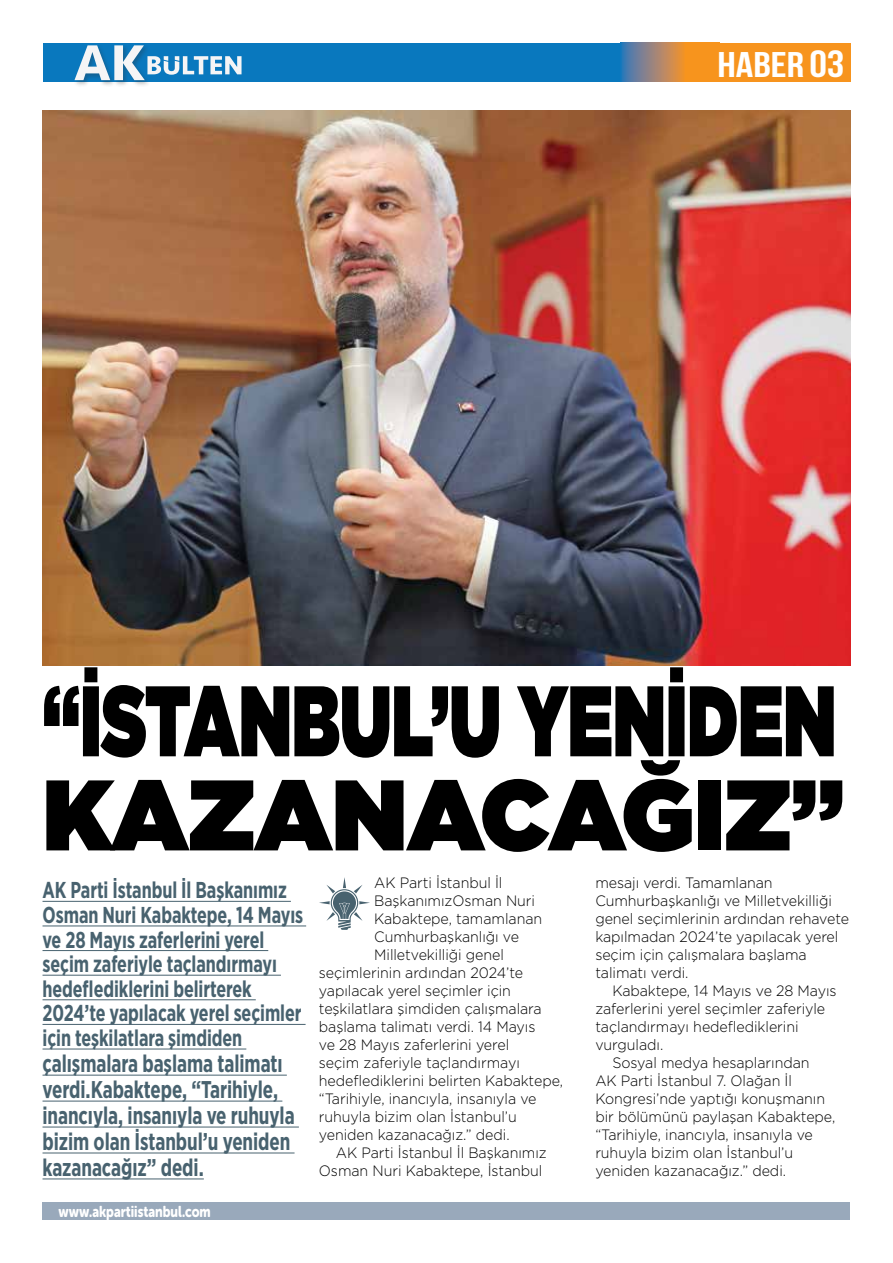
<style>
.page{position:relative;width:893px;height:1263px;background:#fff}
.page>*{position:absolute;margin:0;border:0;box-sizing:border-box;transform-origin:0 0}
.t1{font:900 100.05px/94.1px "Gotham";letter-spacing:-.005em;color:#000;scale:.68 1}
.t2{font:700 35.7px "Bebas Neue";color:#fff;scale:1.21 1}
.t3{font:700 24.15px/26px "Gotham Narrow";letter-spacing:-.005em;color:#48626f;scale:.8 1}
.t4{font:700 22.95px/24.6px "Gotham Narrow";letter-spacing:-.005em;color:#48626f;scale:.8 1}
.t5{font:15.6px "Museo Sans Rounded 900";color:#fff;scale:.8 1}
.t6{font:300 15px/18px "Gotham";letter-spacing:-.005em;color:#000;scale:.95 1}
.s1{font-size:37.95px}
</style>
<div class="page">
<img style="left:43px;top:111px;width:807px;height:554px">
<div style="left:43px;top:1203px;width:807px;height:17px;background:#99a9bb"></div>
<div style="left:43px;top:43px;width:806px;height:39px;background:#0978be"></div>
<div style="left:686px;top:43px;width:164px;height:39px;background:#f7941e"></div>
<svg style="left:621px;top:43px;width:65px;height:39px;background:#998477"></svg>
<img style="left:74px;top:80px;width:74px;height:5px">
<svg style="left:74px;top:45px;width:168px;height:35px"></svg>
<svg style="left:319px;top:877px;width:51px;height:53px"></svg>
<hr style="left:43px;top:901px;width:248px;height:1px;background:#48626f">
<hr style="left:43px;top:925px;width:263px;height:1px;background:#48626f">
<hr style="left:43px;top:950px;width:225px;height:1px;background:#48626f">
<hr style="left:43px;top:975px;width:238px;height:1px;background:#48626f">
<hr style="left:43px;top:999px;width:213px;height:1px;background:#48626f">
<hr style="left:43px;top:1024px;width:263px;height:1px;background:#48626f">
<hr style="left:43px;top:1049px;width:203px;height:1px;background:#48626f">
<hr style="left:43px;top:1075px;width:244px;height:1px;background:#48626f">
<hr style="left:43px;top:1101px;width:239px;height:1px;background:#48626f">
<hr style="left:43px;top:1127px;width:256px;height:1px;background:#48626f">
<hr style="left:43px;top:1152px;width:252px;height:1px;background:#48626f">
<hr style="left:43px;top:1178px;width:161px;height:1px;background:#48626f">
<h2 class="t2" style="left:718px;top:45px;width:106px">HABER <span class="s1">03</span></h2>
<h1 class="t1" style="left:43px;top:672px;width:1181px">“İSTANBUL’U YENİDEN<br>KAZANACAĞIZ”</h1>
<p class="t6" style="left:374px;top:873px;width:137px">AK Parti İstanbul İl</p>
<p class="t6" style="left:374px;top:891px;width:171px">BaşkanımızOsman Nuri</p>
<p class="t6" style="left:374px;top:909px;width:178px">Kabaktepe, tamamlanan</p>
<p class="t6" style="left:374px;top:927px;width:154px">Cumhurbaşkanlığı ve</p>
<p class="t6" style="left:374px;top:945px;width:138px">Milletvekilliği genel</p>
<p class="t6" style="left:319px;top:963px;width:216px">seçimlerinin ardından 2024’te</p>
<p class="t6" style="left:319px;top:981px;width:204px">yapılacak yerel seçimler için</p>
<p class="t6" style="left:319px;top:999px;width:236px">teşkilatlara şimdiden çalışmalara</p>
<p class="t6" style="left:319px;top:1017px;width:230px">başlama talimatı verdi. 14 Mayıs</p>
<p class="t6" style="left:319px;top:1035px;width:202px">ve 28 Mayıs zaferlerini yerel</p>
<p class="t6" style="left:319px;top:1053px;width:213px">seçim zaferiyle taçlandırmayı</p>
<p class="t6" style="left:319px;top:1071px;width:258px">hedeflediklerini belirten Kabaktepe,</p>
<p class="t6" style="left:319px;top:1089px;width:230px">“Tarihiyle, inancıyla, insanıyla ve</p>
<p class="t6" style="left:319px;top:1107px;width:210px">ruhuyla bizim olan İstanbul’u</p>
<p class="t6" style="left:319px;top:1125px;width:202px">yeniden kazanacağız.” dedi.</p>
<p class="t6" style="left:336px;top:1143px;width:223px">AK Parti İstanbul İl Başkanımız</p>
<p class="t6" style="left:319px;top:1161px;width:237px">Osman Nuri Kabaktepe, İstanbul</p>
<p class="t6" style="left:595px;top:873px;width:269px">mesajı verdi. Tamamlanan<br>Cumhurbaşkanlığı ve Milletvekilliği genel seçimlerinin ardından rehavete kapılmadan 2024’te yapılacak yerel seçim için çalışmalara başlama talimatı verdi.</p>
<p class="t6" style="left:612px;top:981px;width:238px">Kabaktepe, 14 Mayıs ve 28 Mayıs</p>
<p class="t6" style="left:595px;top:999px;width:244px">zaferlerini yerel seçimler zaferiyle</p>
<p class="t6" style="left:595px;top:1017px;width:216px">taçlandırmayı hedeflediklerini</p>
<p class="t6" style="left:595px;top:1035px;width:73px">vurguladı.</p>
<p class="t6" style="left:612px;top:1053px;width:209px">Sosyal medya hesaplarından</p>
<p class="t6" style="left:595px;top:1071px;width:208px">AK Parti İstanbul 7. Olağan İl</p>
<p class="t6" style="left:595px;top:1089px;width:243px">Kongresi’nde yaptığı konuşmanın</p>
<p class="t6" style="left:595px;top:1107px;width:254px">bir bölümünü paylaşan Kabaktepe,</p>
<p class="t6" style="left:595px;top:1125px;width:230px">“Tarihiyle, inancıyla, insanıyla ve</p>
<p class="t6" style="left:595px;top:1143px;width:210px">ruhuyla bizim olan İstanbul’u</p>
<p class="t6" style="left:595px;top:1161px;width:202px">yeniden kazanacağız.” dedi.</p>
<h3 class="t4" style="left:43px;top:878px;width:327px">AK Parti İstanbul İl Başkanımız<br>Osman Nuri Kabaktepe, 14 Mayıs ve 28 Mayıs zaferlerini yerel seçim zaferiyle taçlandırmayı hedeflediklerini belirterek<br>2024’te yapılacak yerel seçimler için teşkilatlara şimdiden</h3>
<h3 class="t3" style="left:43px;top:1050px;width:317px">çalışmalara başlama talimatı verdi.Kabaktepe, “Tarihiyle, inancıyla, insanıyla ve ruhuyla bizim olan İstanbul’u yeniden kazanacağız” dedi.</h3>
<p class="t5" style="left:59px;top:1202px;width:192px">www.akpartiistanbul.com</p>
</div>
